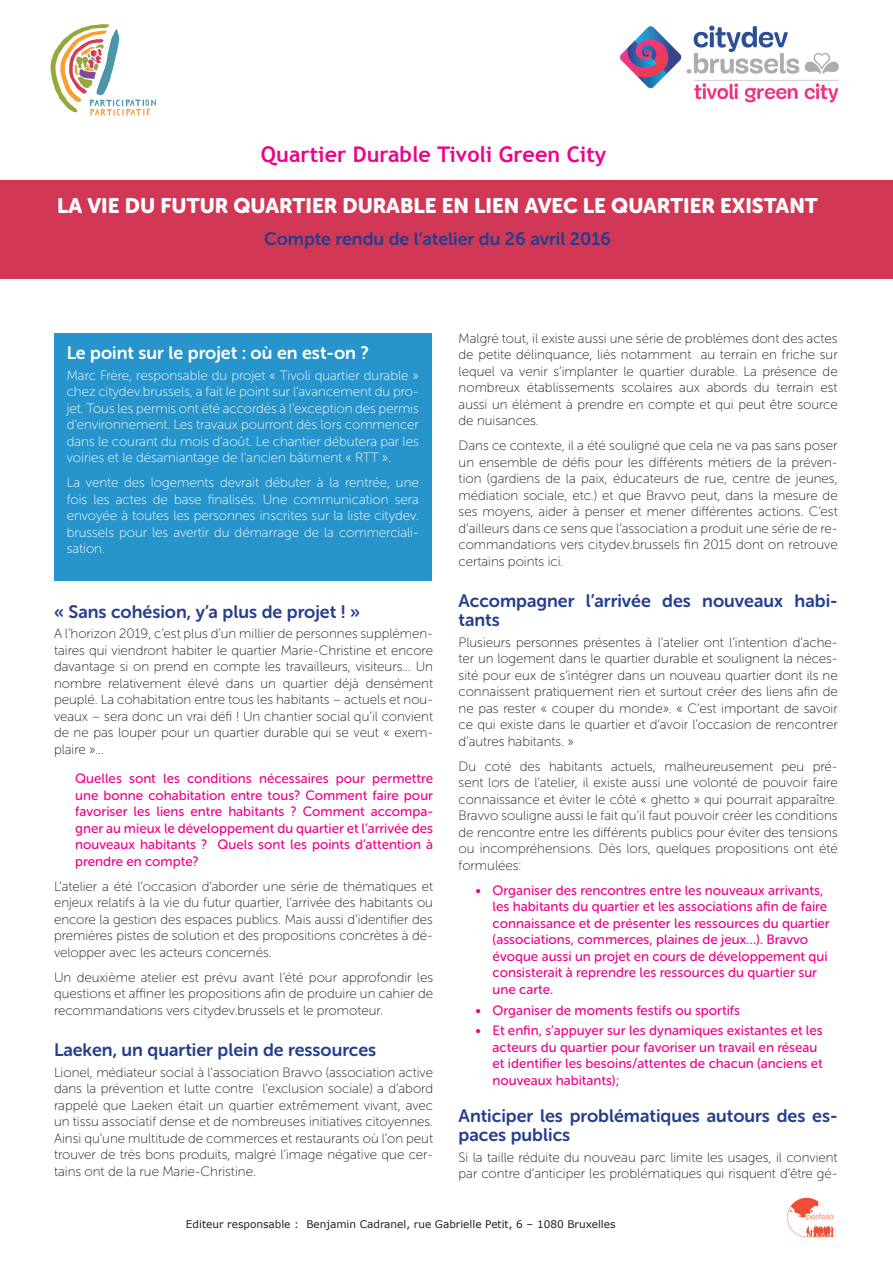
<style>
.page{position:relative;width:893px;height:1263px;background:#fff}
.page>*{position:absolute;margin:0;border:0;box-sizing:border-box;transform-origin:0 0}
.t1{font:700 21.6px "Trebuchet MS";color:#ed028c}
.t2{font:21px "Museo Sans Rounded 900";color:#fff}
.t3{font:18px/19.5px "Museo Sans Rounded 700";color:#253f8e}
.t4{font:18px "Museo Sans Rounded 700";color:#fff}
.t5{font:13.5px/16.5px "Museo Sans Rounded 100";color:#231f20;text-align:justify}
.t6{font:13.5px/16.5px "Museo Sans Rounded 500";color:#ed028c}
.t7{font:13.5px/16.5px "Museo Sans Rounded 100";color:#fff;text-align:justify}
.t8{font:10.5px "Verdana";color:#231f20}
</style>
<div class="page">
<img style="left:620px;top:25px;width:219px;height:78px">
<svg style="left:50px;top:24px;width:106px;height:92px"></svg>
<div style="left:0;top:180px;width:893px;height:99px;background:#d23855"></div>
<img style="left:787px;top:1197px;width:50px;height:41px">
<div style="left:54px;top:333px;width:378px;height:247px;background:#2795cc"></div>
<h1 class="t1" style="left:261px;top:141px;width:347px">Quartier Durable Tivoli Green City</h1>
<h2 class="t2" style="left:57px;top:194px;width:762px">LA VIE DU FUTUR QUARTIER DURABLE EN LIEN AVEC LE QUARTIER EXISTANT</h2>
<h3 class="t3" style="left:264px;top:229px;width:348px">Compte rendu de l’atelier du 26 avril 2016</h3>
<h3 class="t4" style="left:67px;top:343px;width:304px">Le point sur le projet : où en est-on ?</h3>
<p class="t7" style="left:67px;top:367px;width:354px">Marc Frère, responsable du projet « Tivoli quartier durable » chez citydev.brussels, a fait le point sur l’avancement du pro&shy;jet. Tous les permis ont été accordés à l’exception des permis d’environnement. Les travaux pourront dès lors commencer dans le courant du mois d’août. Le chantier débutera par les voiries et le désamiantage de l’ancien bâtiment « RTT ».</p>
<p class="t7" style="left:67px;top:474px;width:354px">La vente des logements devrait débuter à la rentrée, une fois les actes de base finalisés. Une communication sera envoyée à toutes les personnes inscrites sur la liste citydev. brussels pour les avertir du démarrage de la commerciali&shy;sation.</p>
<h3 class="t3" style="left:54px;top:602px;width:308px">« Sans cohésion, y’a plus de projet ! »</h3>
<p class="t5" style="left:54px;top:626px;width:381px">A l’horizon 2019, c’est plus d’un millier de personnes supplémen&shy;taires qui viendront habiter le quartier Marie-Christine et encore davantage si on prend en compte les travailleurs, visiteurs... Un nombre relativement élevé dans un quartier déjà densément peuplé. La cohabitation entre tous les habitants – actuels et nou&shy;veaux – sera donc un vrai défi ! Un chantier social qu’il convient de ne pas louper pour un quartier durable qui se veut « exem&shy;plaire »…</p>
<p class="t6" style="left:75px;top:771px;width:359px;text-align:justify">Quelles sont les conditions nécessaires pour permettre une bonne cohabitation entre tous? Comment faire pour favoriser les liens entre habitants ? Comment accompa&shy;gner au mieux le développement du quartier et l’arrivée des nouveaux habitants ? Quels sont les points d’attention à prendre en compte?</p>
<p class="t5" style="left:54px;top:878px;width:381px">L’atelier a été l’occasion d’aborder une série de thématiques et enjeux relatifs à la vie du futur quartier, l’arrivée des habitants ou encore la gestion des espaces publics. Mais aussi d’identifier des premières pistes de solution et des propositions concrètes à dé&shy;velopper avec les acteurs concernés.</p>
<p class="t5" style="left:54px;top:969px;width:381px">Un deuxième atelier est prévu avant l’été pour approfondir les questions et affiner les propositions afin de produire un cahier de recommandations vers citydev.brussels et le promoteur.</p>
<h3 class="t3" style="left:54px;top:1040px;width:324px">Laeken, un quartier plein de ressources</h3>
<p class="t5" style="left:54px;top:1064px;width:381px">Lionel, médiateur social à l’association Bravvo (association active dans la prévention et lutte contre l’exclusion sociale) a d’abord rappelé que Laeken était un quartier extrêmement vivant, avec un tissu associatif dense et de nombreuses initiatives citoyennes.<br>Ainsi qu’une multitude de commerces et restaurants où l’on peut trouver de très bons produits, malgré l’image négative que cer&shy;tains ont de la rue Marie-Christine.</p>
<p class="t5" style="left:459px;top:330px;width:381px">Malgré tout, il existe aussi une série de problèmes dont des actes de petite délinquance, liés notamment au terrain en friche sur lequel va venir s’implanter le quartier durable. La présence de nombreux établissements scolaires aux abords du terrain est aussi un élément à prendre en compte et qui peut être source de nuisances.</p>
<p class="t5" style="left:459px;top:438px;width:381px">Dans ce contexte, il a été souligné que cela ne va pas sans poser un ensemble de défis pour les différents métiers de la préven&shy;tion (gardiens de la paix, éducateurs de rue, centre de jeunes, médiation sociale, etc.) et que Bravvo peut, dans la mesure de ses moyens, aider à penser et mener différentes actions. C’est d’ailleurs dans ce sens que l’association a produit une série de re&shy;commandations vers citydev.brussels fin 2015 dont on retrouve certains points ici.</p>
<h3 class="t3" style="left:459px;top:591px;width:381px">Accompagner l’arrivée des nouveaux habi&shy;tants</h3>
<p class="t5" style="left:459px;top:634px;width:381px">Plusieurs personnes présentes à l’atelier ont l’intention d’ache&shy;ter un logement dans le quartier durable et soulignent la néces&shy;sité pour eux de s’intégrer dans un nouveau quartier dont ils ne connaissent pratiquement rien et surtout créer des liens afin de ne pas rester « couper du monde». « C’est important de savoir ce qui existe dans le quartier et d’avoir l’occasion de rencontrer d’autres habitants. »</p>
<p class="t5" style="left:459px;top:758px;width:381px">Du coté des habitants actuels, malheureusement peu pré&shy;sent lors de l’atelier, il existe aussi une volonté de pouvoir faire connaissance et éviter le côté « ghetto » qui pourrait apparaître.<br>Bravvo souligne aussi le fait qu’il faut pouvoir créer les conditions de rencontre entre les différents publics pour éviter des tensions ou incompréhensions. Dès lors, quelques propositions ont été formulées:</p>
<p class="t6" style="left:493px;top:882px;width:339px;text-indent:-17px">• Organiser des rencontres entre les nouveaux arrivants, les habitants du quartier et les associations afin de faire connaissance et de présenter les ressources du quartier (associations, commerces, plaines de jeux…). Bravvo évoque aussi un projet en cours de développement qui consisterait à reprendre les ressources du quartier sur une carte.</p>
<p class="t6" style="left:476px;top:1002px;width:266px">• Organiser de moments festifs ou sportifs</p>
<p class="t6" style="left:493px;top:1022px;width:332px;text-indent:-17px">• Et enfin, s’appuyer sur les dynamiques existantes et les acteurs du quartier pour favoriser un travail en réseau et identifier les besoins/attentes de chacun (anciens et nouveaux habitants);</p>
<h3 class="t3" style="left:459px;top:1105px;width:381px">Anticiper les problématiques autours des es&shy;paces publics</h3>
<p class="t5" style="left:459px;top:1149px;width:381px">Si la taille réduite du nouveau parc limite les usages, il convient par contre d’anticiper les problématiques qui risquent d’être gé-</p>
<p class="t8" style="left:186px;top:1217px;width:431px">Editeur responsable : Benjamin Cadranel, rue Gabrielle Petit, 6 – 1080 Bruxelles</p>
</div>
